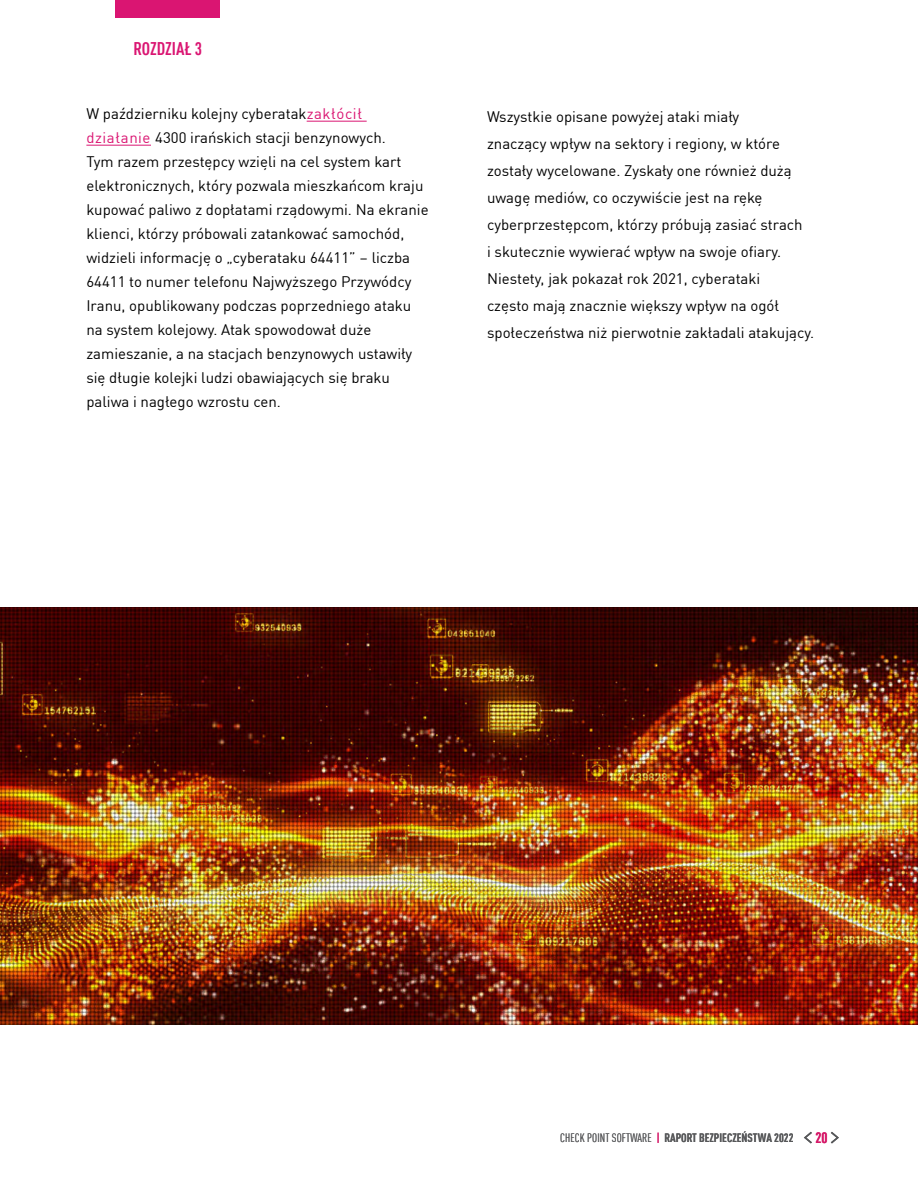
<style>
.page{position:relative;width:918px;height:1188px;background:#fff}
.page>*{position:absolute;margin:0;border:0;box-sizing:border-box;transform-origin:0 0}
.t1{font:700 condensed 18px "DIN Pro";color:#da1572}
.t2{font:15px/24px "DIN Pro";color:#000}
.t3{font:700 condensed 15px "DIN Pro";color:#d61a69}
.t4{font:700 condensed 12px "DIN Pro";color:#57585a}
.s1{color:#da1572}
.s2{font-weight:400}
.s3{font-weight:500;color:#d51868}
</style>
<div class="page">
<svg style="left:831px;top:1132px;width:8px;height:11px"></svg>
<svg style="left:804px;top:1132px;width:8px;height:11px"></svg>
<img style="left:0;top:608px;width:918px;height:416px">
<hr style="left:307px;top:121px;width:60px;height:1px;background:#da1572">
<hr style="left:86px;top:145px;width:65px;height:1px;background:#da1572">
<div style="left:116px;top:0;width:104px;height:18px;background:#da1572"></div>
<p class="t1" style="left:133px;top:35px;width:70px">ROZDZIAŁ 3</p>
<p class="t2" style="left:86px;top:101px;width:344px">W październiku kolejny cyberatak<span class="s1">zakłócił działanie</span> 4300 irańskich stacji benzynowych.<br>Tym razem przestępcy wzięli na cel system kart elektronicznych, który pozwala mieszkańcom kraju kupować paliwo z dopłatami rządowymi. Na ekranie klienci, którzy próbowali zatankować samochód, widzieli informację o „cyberataku 64411” – liczba 64411 to numer telefonu Najwyższego Przywódcy Iranu, opublikowany podczas poprzedniego ataku na system kolejowy. Atak spowodował duże zamieszanie, a na stacjach benzynowych ustawiły się długie kolejki ludzi obawiających się braku paliwa i nagłego wzrostu cen.</p>
<p class="t2" style="left:487px;top:102px;width:329px;line-height:27px">Wszystkie opisane powyżej ataki miały<br>znaczący wpływ na sektory i regiony, w które zostały wycelowane. Zyskały one również dużą uwagę mediów, co oczywiście jest na rękę cyberprzestępcom, którzy próbują zasiać strach<br>i skutecznie wywierać wpływ na swoje ofiary.<br>Niestety, jak pokazał rok 2021, cyberataki<br>często mają znacznie większy wpływ na ogół społeczeństwa niż pierwotnie zakładali atakujący.</p>
<p class="t4" style="left:560px;top:1129px;width:235px"><span class="s2">CHECK POINT SOFTWARE</span> <span class="s3">|</span> RAPORT BEZPIECZEŃSTWA 2022</p>
<p class="t3" style="left:815px;top:1127px;width:14px">20</p>
</div>
